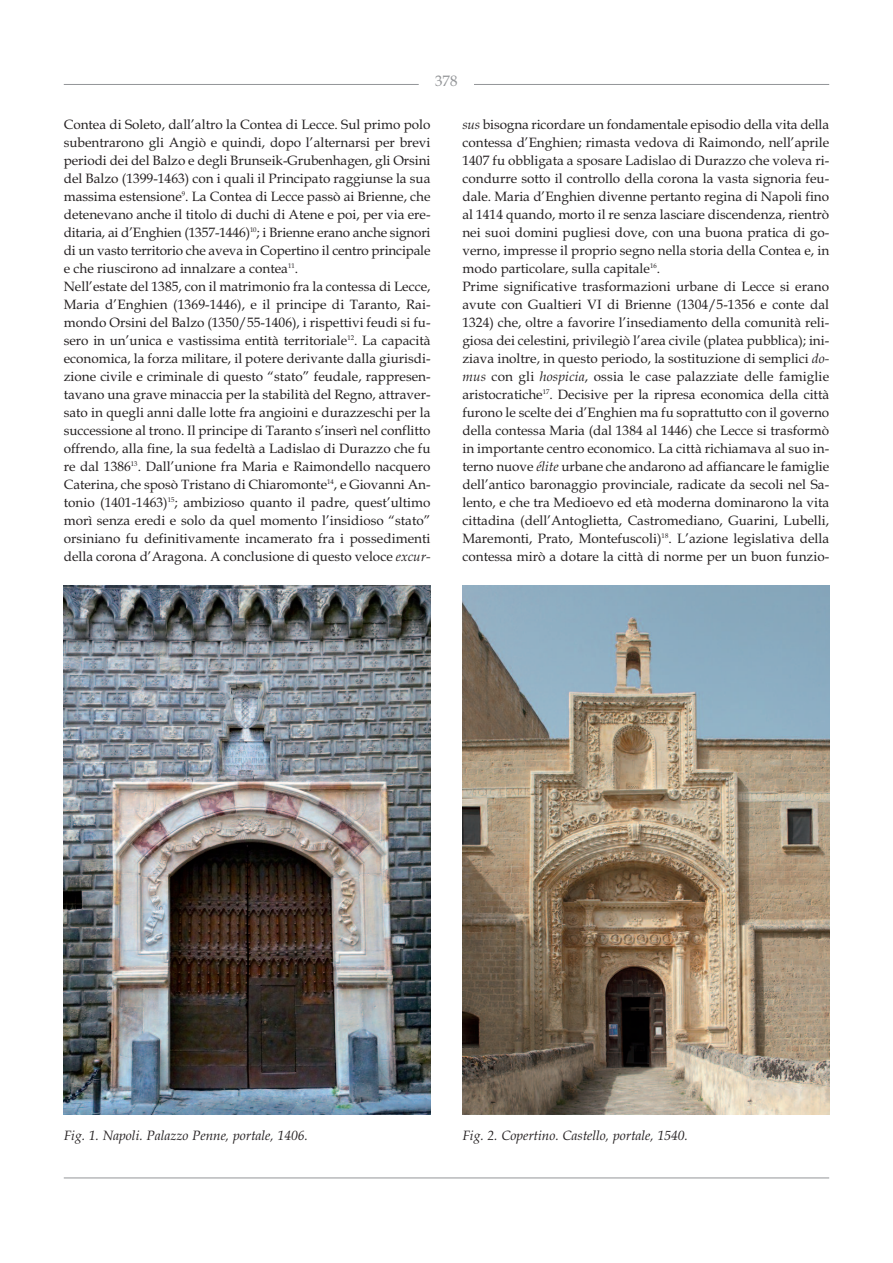
<style>
.page{position:relative;width:893px;height:1263px;background:#fff}
.page>*{position:absolute;margin:0;border:0;box-sizing:border-box;transform-origin:0 0}
.t1{font:15px "Book Antiqua";color:#939598}
.t2{font:13.5px/18px "Book Antiqua";color:#231f20}
.t3{font:italic 13.5px "Book Antiqua";color:#231f20}
.s1{font-style:italic}
</style>
<div class="page">
<hr style="left:64px;top:84px;width:355px;height:1px;background:#939598">
<hr style="left:474px;top:84px;width:355px;height:1px;background:#939598">
<hr style="left:64px;top:1177px;width:765px;height:1px;background:#939598">
<img style="left:64px;top:585px;width:367px;height:530px">
<img style="left:462px;top:585px;width:367px;height:530px">
<p class="t1" style="left:435px;top:72px;width:24px">378</p>
<p class="t2" style="left:64px;top:115px;width:368px">Contea di Soleto, dall’altro la Contea di Lecce. Sul primo polo subentrarono gli Angiò e quindi, dopo l’alternarsi per brevi periodi dei del Balzo e degli Brunseik-Grubenhagen, gli Orsini del Balzo (1399-1463) con i quali il Principato raggiunse la sua massima estensione<sup>9</sup>. La Contea di Lecce passò ai Brienne, che detenevano anche il titolo di duchi di Atene e poi, per via ere&shy;ditaria, ai d’Enghien (1357-1446)<sup>10</sup>; i Brienne erano anche signori di un vasto territorio che aveva in Copertino il centro principale e che riuscirono ad innalzare a contea<sup>11</sup>.<br>Nell’estate del 1385, con il matrimonio fra la contessa di Lecce, Maria d’Enghien (1369-1446), e il principe di Taranto, Rai&shy;mondo Orsini del Balzo (1350/55-1406), i rispettivi feudi si fu&shy;sero in un’unica e vastissima entità territoriale<sup>12</sup>. La capacità economica, la forza militare, il potere derivante dalla giurisdi&shy;zione civile e criminale di questo “stato” feudale, rappresen&shy;tavano una grave minaccia per la stabilità del Regno, attraver&shy;sato in quegli anni dalle lotte fra angioini e durazzeschi per la successione al trono. Il principe di Taranto s’inserì nel conflitto offrendo, alla fine, la sua fedeltà a Ladislao di Durazzo che fu re dal 1386<sup>13</sup>. Dall’unione fra Maria e Raimondello nacquero Caterina, che sposò Tristano di Chiaromonte<sup>14</sup>, e Giovanni An&shy;tonio (1401-1463)<sup>15</sup>; ambizioso quanto il padre, quest’ultimo morì senza eredi e solo da quel momento l’insidioso “stato” orsiniano fu definitivamente incamerato fra i possedimenti della corona d’Aragona. A conclusione di questo veloce <span class="s1">excur-</span></p>
<p class="t2" style="left:462px;top:115px;width:368px"><span class="s1">sus</span> bisogna ricordare un fondamentale episodio della vita della contessa d’Enghien; rimasta vedova di Raimondo, nell’aprile 1407 fu obbligata a sposare Ladislao di Durazzo che voleva ri&shy;condurre sotto il controllo della corona la vasta signoria feu&shy;dale. Maria d’Enghien divenne pertanto regina di Napoli fino al 1414 quando, morto il re senza lasciare discendenza, rientrò nei suoi domini pugliesi dove, con una buona pratica di go&shy;verno, impresse il proprio segno nella storia della Contea e, in modo particolare, sulla capitale<sup>16</sup>.<br>Prime significative trasformazioni urbane di Lecce si erano avute con Gualtieri VI di Brienne (1304/5-1356 e conte dal 1324) che, oltre a favorire l’insediamento della comunità reli&shy;giosa dei celestini, privilegiò l’area civile (platea pubblica); ini&shy;ziava inoltre, in questo periodo, la sostituzione di semplici <span class="s1">do&shy;mus</span> con gli <span class="s1">hospicia</span>, ossia le case palazziate delle famiglie aristocratiche<sup>17</sup>. Decisive per la ripresa economica della città furono le scelte dei d’Enghien ma fu soprattutto con il governo della contessa Maria (dal 1384 al 1446) che Lecce si trasformò in importante centro economico. La città richiamava al suo in&shy;terno nuove <span class="s1">élite</span> urbane che andarono ad affiancare le famiglie dell’antico baronaggio provinciale, radicate da secoli nel Sa&shy;lento, e che tra Medioevo ed età moderna dominarono la vita cittadina (dell’Antoglietta, Castromediano, Guarini, Lubelli, Maremonti, Prato, Montefuscoli)<sup>18</sup>. L’azione legislativa della contessa mirò a dotare la città di norme per un buon funzio-</p>
<p class="t3" style="left:64px;top:1127px;width:246px">Fig. 1. Napoli. Palazzo Penne, portale, 1406.</p>
<p class="t3" style="left:462px;top:1127px;width:227px">Fig. 2. Copertino. Castello, portale, 1540.</p>
</div>
